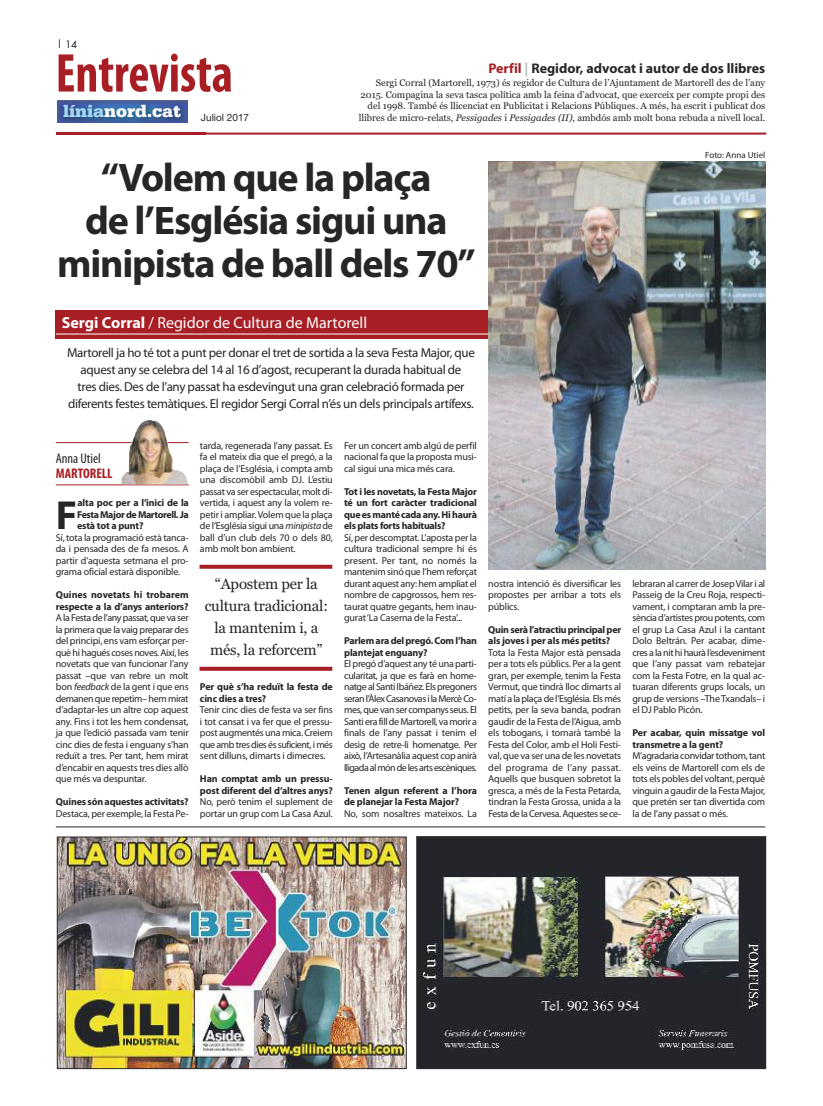
<style>
.page{position:relative;width:823px;height:1106px;background:#fff}
.page>*{position:absolute;margin:0;border:0;box-sizing:border-box;transform-origin:0 0}
.t1{font:700 condensed 55px "Myriad Pro";color:#a71f25;scale:.91 1}
.t2{font:700 40.7px "Myriad Pro";color:#272627}
.t3{font:700 40px/43px "Myriad Pro";letter-spacing:-.03em;color:#272627;text-align:center}
.t4{font:16px "Myriad Pro";color:#fff}
.t5{font:15px/22px "Georgia";letter-spacing:-.015em;color:#272627;text-align:center}
.t6{font:700 14px "Myriad Pro";color:#272627}
.t7{font:condensed 14px "Myriad Pro";color:#272627}
.t8{font:700 condensed 14px "Myriad Pro";color:#a71f25}
.t9{font:13px/17px "Myriad Pro";letter-spacing:-.025em;color:#272627;text-align:center}
.t10{font:10px/11.5px "Myriad Pro";letter-spacing:-.015em;color:#272627;text-align:justify}
.t11{font:700 10px/11.5px "Myriad Pro";letter-spacing:-.015em;color:#272627}
.t12{font:10px "Helvetica Neue";color:#272627}
.t13{font:10px "Futura";color:#272627}
.t14{font:9.5px/11.4px "Georgia";color:#272627;text-align:right}
.t15{font:9px "Myriad Pro";color:#272627}
.s1{color:#a71f25}
.s2{color:#b8bbbe}
.s3{font-style:italic}
.s4{font-weight:700}
</style>
<div class="page">
<hr style="left:57px;top:133px;width:708px;height:2px;background:#a71f25">
<img style="left:56px;top:100px;width:149px;height:35px">
<img style="left:57px;top:133px;width:148px;height:2px">
<img style="left:57px;top:100px;width:130px;height:22px">
<hr style="left:56px;top:442px;width:132px;height:1px;background:#a71f25">
<div style="left:56px;top:310px;width:433px;height:29px;background:#a71f25"></div>
<img style="left:488px;top:161px;width:276px;height:408px">
<svg style="left:199px;top:666px;width:133px;height:4px"></svg>
<svg style="left:199px;top:565px;width:133px;height:4px"></svg>
<hr style="left:56px;top:333px;width:432px;height:1px;background:#fff">
<hr style="left:56px;top:484px;width:132px;height:1px;background:#a71f25">
<hr style="left:56px;top:826px;width:708px;height:1px;background:#23262b">
<img style="left:121px;top:420px;width:67px;height:64px">
<img style="left:59px;top:838px;width:345px;height:229px">
<div style="left:57px;top:836px;width:349px;height:233px;border:1px solid #2d2b29"></div>
<img style="left:418px;top:838px;width:345px;height:229px">
<div style="left:416px;top:836px;width:349px;height:233px;border:1px solid #2d2b29"></div>
<p class="t13" style="left:57px;top:40px;width:22px">| 14</p>
<h1 class="t1" style="left:56px;top:54px;width:196px">Entrevista</h1>
<p class="t12" style="left:63px;top:111px;width:187px"><sup>línia</sup><sup>nord.cat</sup> Juliol 2017</p>
<h3 class="t6" style="left:488px;top:63px;width:278px"><span class="s1">Perfil</span> <span class="s2">|</span> Regidor, advocat i autor de dos llibres</h3>
<p class="t14" style="left:358px;top:77px;width:408px">Sergi Corral (Martorell, 1973) és regidor de Cultura de l’Ajuntament de Martorell des de l’any 2015. Compagina la seva tasca política amb la feina d’advocat, que exerceix per compte propi des del 1998. També és llicenciat en Publicitat i Relacions Públiques. A més, ha escrit i publicat dos llibres de micro-relats, <span class="s3">Pessigades</span> i <span class="s3">Pessigades (II)</span>, ambdós amb molt bona rebuda a nivell local.</p>
<p class="t15" style="left:704px;top:152px;width:61px">Foto: Anna Utiel</p>
<h3 class="t3" style="left:57px;top:159px;width:419px">“Volem que la plaça<br>de l’Església sigui una minipista de ball dels 70”</h3>
<h3 class="t4" style="left:62px;top:316px;width:307px"><span class="s4">Sergi Corral</span> / Regidor de Cultura de Martorell</h3>
<p class="t9" style="left:67px;top:345px;width:409px">Martorell ja ho té tot a punt per donar el tret de sortida a la seva Festa Major, que aquest any se celebra del 14 al 16 d’agost, recuperant la durada habitual de<br>tres dies. Des de l’any passat ha esdevingut una gran celebració formada per diferents festes temàtiques. El regidor Sergi Corral n’és un dels principals artífexs.</p>
<h3 class="t7" style="left:56px;top:454px;width:46px">Anna Utiel</h3>
<h3 class="t8" style="left:56px;top:469px;width:58px">MARTORELL</h3>
<h2 class="t2" style="left:56px;top:500px;width:23px">F</h2>
<p class="t11" style="left:77px;top:498px;width:113px;text-align:justify">alta poc per a l’inici de la Festa Major de Martorell. Ja està tot a punt?</p>
<p class="t10" style="left:56px;top:532px;width:134px">Sí, tota la programació està tanca&shy;da i pensada des de fa mesos. A partir d’aquesta setmana el pro&shy;grama oficial estarà disponible.</p>
<p class="t11" style="left:56px;top:590px;width:134px">Quines novetats hi trobarem respecte a la d’anys anteriors?</p>
<p class="t10" style="left:56px;top:613px;width:134px">A la Festa de l’any passat, que va ser la primera que la vaig preparar des del principi, ens vam esforçar per&shy;què hi hagués coses noves. Així, les novetats que van funcionar l’any passat –que van rebre un molt bon <span class="s3">feedback</span> de la gent i que ens demanen que repetim– hem mirat d’adaptar-les un altre cop aquest any. Fins i tot les hem condensat, ja que l’edició passada vam tenir cinc dies de festa i enguany s’han reduït a tres. Per tant, hem mirat d’encabir en aquests tres dies allò que més va despuntar.</p>
<p class="t11" style="left:56px;top:797px;width:134px">Quines són aquestes activitats?</p>
<p class="t10" style="left:56px;top:808px;width:134px">Destaca, per exemple, la Festa Pe-</p>
<p class="t10" style="left:200px;top:440px;width:134px">tarda, regenerada l’any passat. Es fa el mateix dia que el pregó, a la plaça de l’Església, i compta amb una discomòbil amb DJ. L’estiu passat va ser espectacular, molt di&shy;vertida, i aquest any la volem re&shy;petir i ampliar.Volem que la plaça de l’Església sigui una <span class="s3">minipista</span>de ball d’un club dels 70 o dels 80, amb molt bon ambient.</p>
<h3 class="t5" style="left:204px;top:572px;width:125px">“Apostem per la cultura tradicional: la mantenim i, a més, la reforcem”</h3>
<p class="t11" style="left:200px;top:682px;width:134px">Per què s’ha reduït la festa de cinc dies a tres?</p>
<p class="t10" style="left:200px;top:705px;width:134px">Tenir cinc dies de festa va ser fins i tot cansat i va fer que el pressu&shy;post augmentés una mica. Creiem que amb tres dies és suficient, i més sent dilluns, dimarts i dimecres.</p>
<p class="t11" style="left:200px;top:774px;width:134px">Han comptat amb un pressu&shy;post diferent del d’altres anys?</p>
<p class="t10" style="left:200px;top:797px;width:134px">No, però tenim el suplement de portar un grup com La Casa Azul.</p>
<p class="t10" style="left:344px;top:440px;width:134px">Fer un concert amb algú de perfil nacional fa que la proposta musi&shy;cal sigui una mica més cara.</p>
<p class="t11" style="left:344px;top:486px;width:134px;text-align:justify">Tot i les novetats, la Festa Major té un fort caràcter tradicional queesmantécadaany.Hihaurà els plats forts habituals?</p>
<p class="t10" style="left:344px;top:532px;width:134px">Sí, per descomptat. L’aposta per la cultura tradicional sempre hi és present. Per tant, no només la mantenim sinó que l’hem reforçat durant aquest any: hem ampliat el nombre de capgrossos, hem res&shy;taurat quatre gegants, hem inau&shy;gurat‘La Caserna de la Festa’...</p>
<p class="t11" style="left:344px;top:636px;width:134px">Parlem ara del pregó. Com l’han plantejat enguany?</p>
<p class="t10" style="left:344px;top:659px;width:134px">El pregó d’aquest any té una parti&shy;cularitat, ja que es farà en home&shy;natgealSantiIbáñez.Elspregoners seranl’ÀlexCasanovasilaMercèCo&shy;mes,quevanser companysseus.El Santiera filldeMartorell, vamorir a finals de l’any passat i tenim el desig de retre-li homenatge. Per això, l’Artesanàlia aquest cop anirà lligadaalmóndelesartsescèniques.</p>
<p class="t11" style="left:344px;top:785px;width:134px">Tenen algun referent a l’hora de planejar la Festa Major?</p>
<p class="t10" style="left:344px;top:808px;width:134px">No, som nosaltres mateixos. La</p>
<p class="t10" style="left:488px;top:578px;width:134px">nostra intenció és diversificar les propostes per arribar a tots els públics.</p>
<p class="t11" style="left:488px;top:624px;width:134px">Quin serà l’atractiu principal per als joves i per als més petits?</p>
<p class="t10" style="left:488px;top:647px;width:134px">Tota la Festa Major està pensada per a tots els públics. Per a la gent gran, per exemple, tenim la Festa Vermut, que tindrà lloc dimarts al matí a la plaça de l’Església. Els més petits, per la seva banda, podran gaudir de la Festa de l’Aigua, amb els tobogans, i tornarà també la Festa del Color, amb el Holi Festi&shy;val, que va ser una de les novetats del programa de l’any passat.<br>Aquells que busquen sobretot la gresca, a més de la Festa Petarda, tindran la Festa Grossa, unida a la Festa de la Cervesa. Aquestes se ce-</p>
<p class="t10" style="left:632px;top:578px;width:134px">lebraran al carrer de JosepVilar i al Passeig de la Creu Roja, respecti&shy;vament, i comptaran amb la pre&shy;sència d’artistes prou potents, com el grup La Casa Azul i la cantant Dolo Beltrán. Per acabar, dime&shy;cres a la nit hi haurà l’esdeveniment que l’any passat vam rebatejar com la Festa Fotre, en la qual ac&shy;tuaran diferents grups locals, un grup de versions –TheTxandals– i el DJ Pablo Picón.</p>
<p class="t11" style="left:632px;top:728px;width:134px">Per acabar, quin missatge vol transmetre a la gent?</p>
<p class="t10" style="left:632px;top:751px;width:134px">M’agradaria convidar tothom, tant els veïns de Martorell com els de tots els pobles del voltant, perquè vinguin a gaudir de la Festa Major, que pretén ser tan divertida com la de l’any passat o més.</p>
</div>
